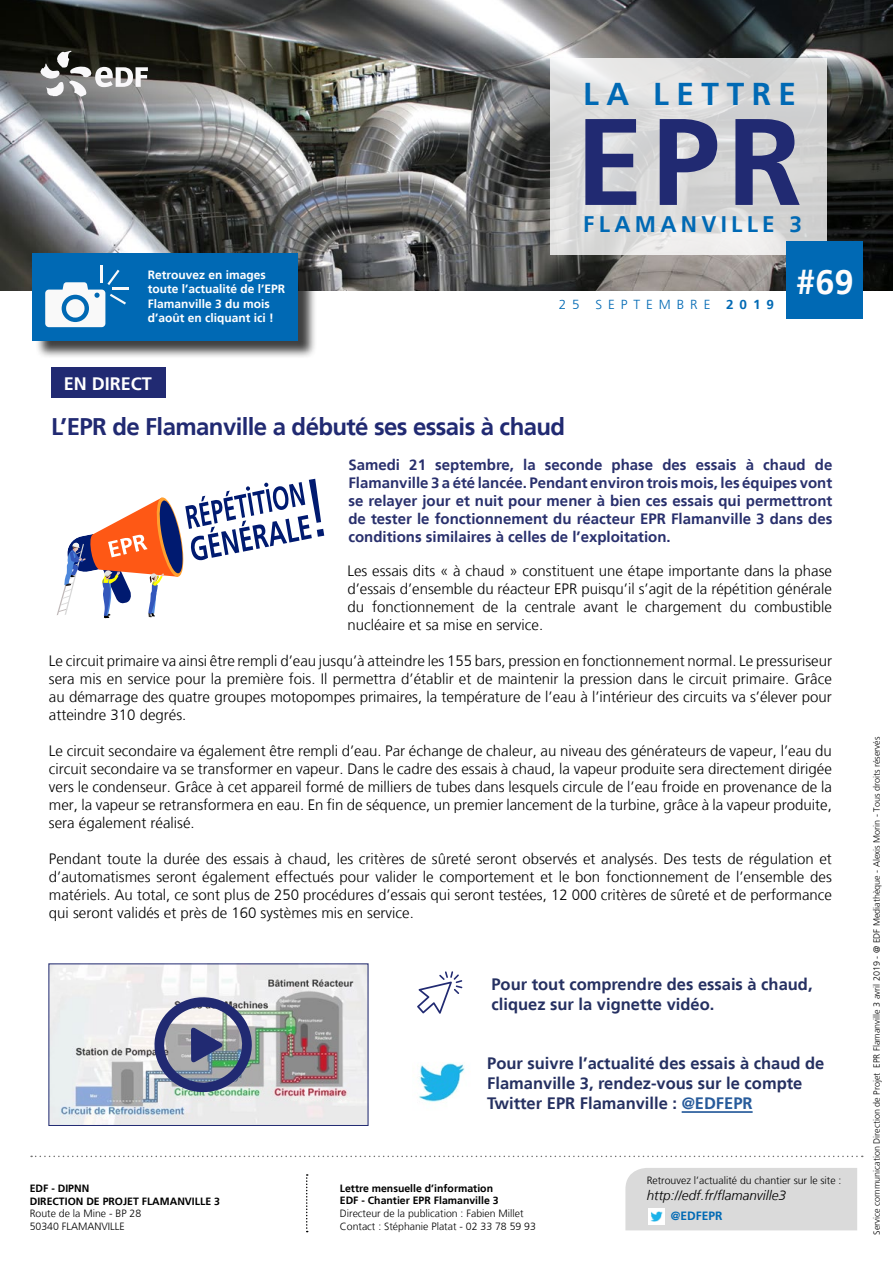
<style>
.page{position:relative;width:893px;height:1263px;background:#fff}
.page>*{position:absolute;margin:0;border:0;box-sizing:border-box;transform-origin:0 0}
.t1{font:700 123px "Frutiger";color:#212a72}
.t2{font:700 34.5px "Frutiger";color:#fdfcfc}
.t3{font:700 31.5px "Frutiger";letter-spacing:.24em;color:#0069b4}
.t4{font:700 24px "Frutiger";letter-spacing:-.025em;color:#212a72}
.t5{font:700 22.5px "Frutiger";letter-spacing:.19em;color:#0069b4}
.t6{font:700 18px "Frutiger";color:#fff}
.t7{font:700 16.5px/19.8px "Frutiger";color:#253061}
.t8{font:300 15px/18px "Frutiger";color:#000;text-align:justify}
.t9{font:700 15px/18px "Frutiger";color:#29306d;text-align:justify}
.t10{font:italic 300 13.5px "Frutiger";color:#000}
.t11{font:300 13.05px "Frutiger";letter-spacing:.44em;color:#0069b4}
.t12{font:700 12px/14.4px "Frutiger";color:#fff}
.t13{font:700 12px "Frutiger";color:#0069b4}
.t14{font:300 10.5px/12.6px "Frutiger";color:#000}
.t15{font:700 10.5px/12.6px "Frutiger";color:#000}
.t16{font:300 9px "Frutiger";color:#000}
.s1{font-weight:700}
.s2{color:#275b9b}
</style>
<div class="page">
<img style="left:0;top:0;width:893px;height:291px">
<svg style="left:40px;top:51px;width:108px;height:46px"></svg>
<div style="left:51px;top:368px;width:115px;height:30px;background:#212a72"></div>
<svg style="left:551px;top:58px;width:276px;height:197px;fill:#d9d9d8"></svg>
<div style="left:787px;top:241px;width:76px;height:78px;background:#0069b4"></div>
<svg style="left:31px;top:1155px;width:832px;height:2px"></svg>
<svg style="left:306px;top:1174px;width:2px;height:58px"></svg>
<div style="left:625px;top:1168px;width:232px;height:62px;background:#dadada"></div>
<img style="left:648px;top:1208px;width:16px;height:17px">
<div style="left:34px;top:255px;width:282px;height:104px;background:#000;opacity:.75"></div>
<div style="left:33px;top:253px;width:265px;height:87px;background:#0069b4"></div>
<svg style="left:45px;top:265px;width:84px;height:62px"></svg>
<hr style="left:682px;top:1111px;width:71px;height:2px;background:#275b9b">
<svg style="left:57px;top:479px;width:267px;height:139px"></svg>
<img style="left:419px;top:1063px;width:46px;height:39px">
<img style="left:51px;top:965px;width:315px;height:159px">
<div style="left:49px;top:963px;width:319px;height:163px;border:1px solid #212a72"></div>
<img style="left:148px;top:990px;width:111px;height:109px">
<svg style="left:417px;top:971px;width:46px;height:43px"></svg>
<p class="t12" style="left:148px;top:268px;width:139px">Retrouvez en images toute l’actualité de l’EPR<br>Flamanville 3 du mois d’août en cliquant ici !</p>
<h3 class="t3" style="left:583px;top:76px;width:214px">LA LETTRE</h3>
<h1 class="t1" style="left:575px;top:90px;width:228px">EPR</h1>
<h3 class="t5" style="left:583px;top:211px;width:220px">FLAMANVILLE 3</h3>
<h2 class="t2" style="left:796px;top:262px;width:59px">#69</h2>
<p class="t11" style="left:559px;top:297px;width:217px">25 SEPTEMBRE <span class="s1">2019</span></p>
<p class="t6" style="left:64px;top:373px;width:90px">EN DIRECT</p>
<h3 class="t4" style="left:51px;top:412px;width:516px">L’EPR de Flamanville a débuté ses essais à chaud</h3>
<p class="t9" style="left:348px;top:456px;width:485px">Samedi 21 septembre, la seconde phase des essais à chaud de Flamanville 3 a été lancée. Pendant environ trois mois, les équipes vont se relayer jour et nuit pour mener à bien ces essais qui permettront de tester le fonctionnement du réacteur EPR Flamanville 3 dans des conditions similaires à celles de l’exploitation.</p>
<p class="t8" style="left:347px;top:562px;width:486px">Les essais dits « à chaud » constituent une étape importante dans la phase d’essais d’ensemble du réacteur EPR puisqu’il s’agit de la répétition générale du fonctionnement de la centrale avant le chargement du combustible nucléaire et sa mise en service.</p>
<p class="t8" style="left:49px;top:652px;width:785px">Le circuit primaire va ainsi être rempli d’eau jusqu’à atteindre les 155 bars, pression en fonctionnement normal. Le pressuriseur sera mis en service pour la première fois. Il permettra d’établir et de maintenir la pression dans le circuit primaire. Grâce au démarrage des quatre groupes motopompes primaires, la température de l’eau à l’intérieur des circuits va s’élever pour atteindre 310 degrés.</p>
<p class="t8" style="left:49px;top:742px;width:785px">Le circuit secondaire va également être rempli d’eau. Par échange de chaleur, au niveau des générateurs de vapeur, l’eau du circuit secondaire va se transformer en vapeur. Dans le cadre des essais à chaud, la vapeur produite sera directement dirigée vers le condenseur. Grâce à cet appareil formé de milliers de tubes dans lesquels circule de l’eau froide en provenance de la mer, la vapeur se retransformera en eau. En fin de séquence, un premier lancement de la turbine, grâce à la vapeur produite, sera également réalisé.</p>
<p class="t8" style="left:49px;top:850px;width:785px">Pendant toute la durée des essais à chaud, les critères de sûreté seront observés et analysés. Des tests de régulation et d’automatismes seront également effectués pour valider le comportement et le bon fonctionnement de l’ensemble des matériels. Au total, ce sont plus de 250 procédures d’essais qui seront testées, 12 000 critères de sûreté et de performance qui seront validés et près de 160 systèmes mis en service.</p>
<p class="t7" style="left:491px;top:974px;width:323px">Pour tout comprendre des essais à chaud, cliquez sur la vignette vidéo.</p>
<p class="t15" style="left:30px;top:1182px;width:192px">EDF - DIPNN<br>DIRECTION DE PROJET FLAMANVILLE 3</p>
<p class="t14" style="left:30px;top:1207px;width:113px">Route de la Mine - BP 28<br>50340 FLAMANVILLE</p>
<p class="t7" style="left:487px;top:1053px;width:339px">Pour suivre l’actualité des essais à chaud de<br>Flamanville 3, rendez-vous sur le compte<br>Twitter EPR Flamanville : <span class="s2">@EDFEPR</span></p>
<p class="t15" style="left:340px;top:1182px;width:160px">Lettre mensuelle d’information<br>EDF - Chantier EPR Flamanville 3</p>
<p class="t14" style="left:340px;top:1207px;width:198px">Directeur de la publication : Fabien Millet<br>Contact : Stéphanie Platat - 02 33 78 59 93</p>
<p class="t14" style="left:647px;top:1174px;width:196px">Retrouvez l’actualité du chantier sur le site :</p>
<p class="t10" style="left:647px;top:1188px;width:141px">http://edf.fr/flamanville3</p>
<p class="t13" style="left:671px;top:1209px;width:53px">@EDFEPR</p>
<p class="t16" style="left:872px;top:1235px;width:499px;rotate:-90deg">Service communication Direction de Projet EPR Flamanville 3 avril 2019 - @ EDF Mediathèque - Alexis Morin - Tous droits réservés</p>
</div>
